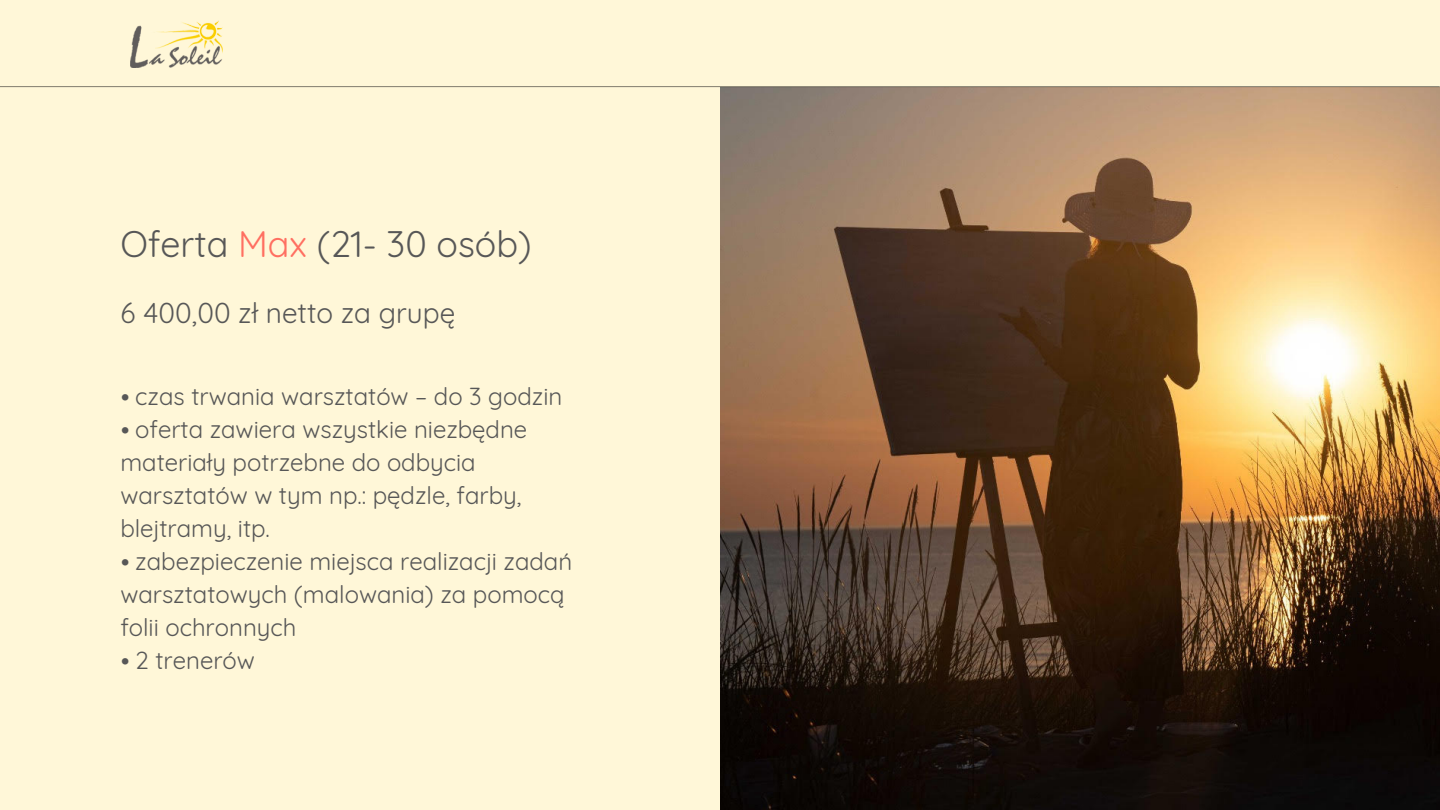
<style>
.page{position:relative;width:1440px;height:810px;background:#fff}
.page>*{position:absolute;margin:0;border:0;box-sizing:border-box;transform-origin:0 0}
.t1{font:36px "Quicksand";color:#575757}
.t2{font:28px "Quicksand";color:#575757}
.t3{font:24px/33px "Quicksand";color:#575757}
.s1{color:#ff6f61}
.s2{font-family:"Free Serif"}
</style>
<div class="page">
<div style="left:0;top:0;width:1440px;height:86px;background:#fff7d8"></div>
<img style="left:720px;top:87px;width:720px;height:723px">
<div style="left:0;top:86px;width:720px;height:724px;background:#fff7d8"></div>
<hr style="left:0;top:86px;width:1440px;height:1px;background:#000">
<img style="left:131px;top:20px;width:91px;height:47px">
<p class="t1" style="left:120px;top:221px;width:413px">Oferta <span class="s1">Max</span> (21- 30 osób)</p>
<p class="t2" style="left:120px;top:295px;width:336px">6 400,00 zł netto za grupę</p>
<p class="t3" style="left:120px;top:379px;width:444px"><span class="s2">⦁</span> czas trwania warsztatów – do 3 godzin</p>
<p class="t3" style="left:120px;top:412px;width:408px"><span class="s2">⦁</span> oferta zawiera wszystkie niezbędne materiały potrzebne do odbycia warsztatów w tym np.: pędzle, farby, blejtramy, itp.</p>
<p class="t3" style="left:120px;top:544px;width:453px"><span class="s2">⦁</span> zabezpieczenie miejsca realizacji zadań warsztatowych (malowania) za pomocą folii ochronnych</p>
<p class="t3" style="left:120px;top:643px;width:136px"><span class="s2">⦁</span> 2 trenerów</p>
</div>
